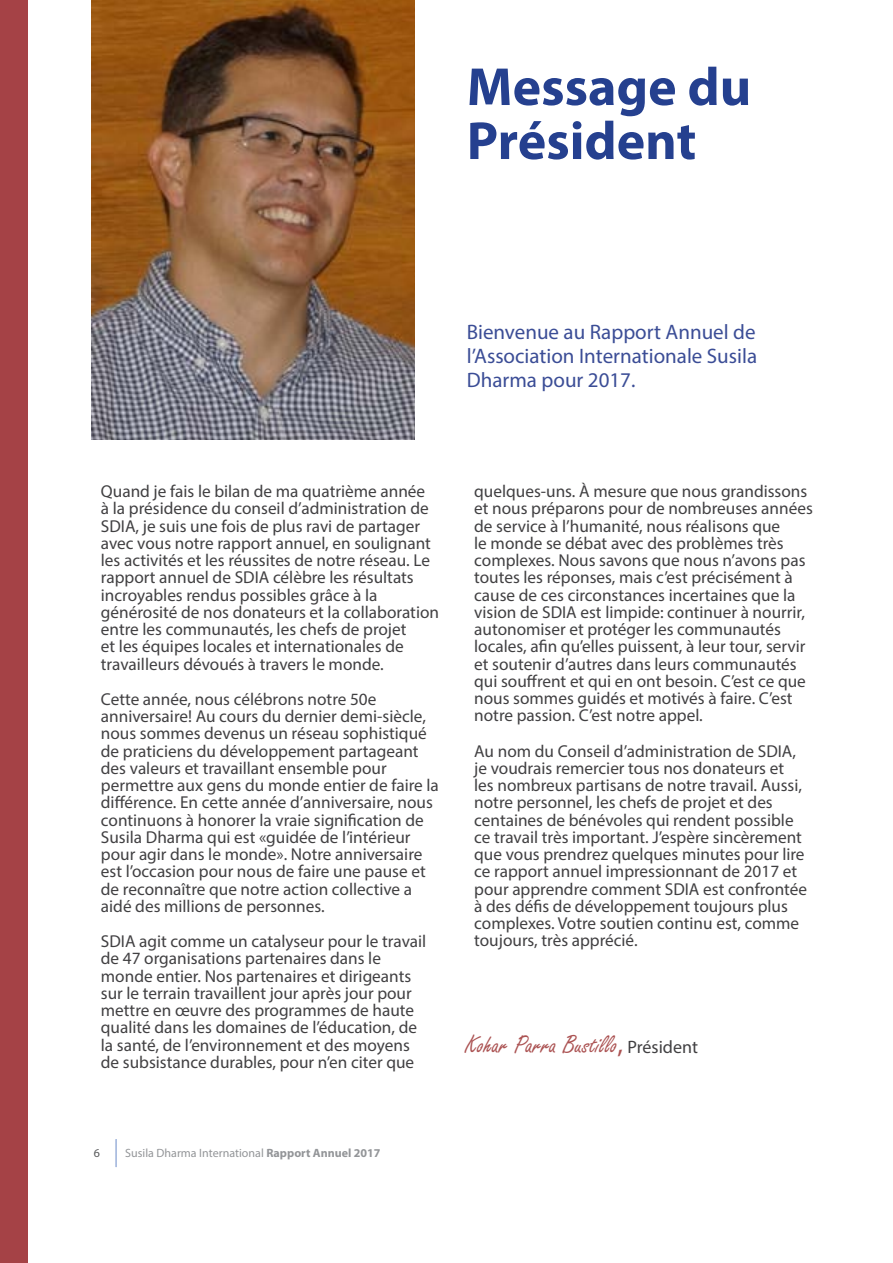
<style>
.page{position:relative;width:893px;height:1263px;background:#fff}
.page>*{position:absolute;margin:0;border:0;box-sizing:border-box;transform-origin:0 0}
.t1{font:700 54px/54px "Myriad Pro";color:#25408f}
.t2{font:27px "Freestyle Script";color:#ab5252}
.t3{font:21px/24px "Myriad Pro";color:#3b4d96;text-align:justify}
.t4{font:17.25px/17.2px "Myriad Pro";color:#414042}
.t5{font:12px "Myriad Pro";color:#939598}
.t6{font:12px "Myriad Pro";color:#58595b}
.s1{font-family:"Myriad Pro"}
.s2{font-family:"Myriad Pro";font-size:18px;color:#414042}
.s3{font-weight:700}
</style>
<div class="page">
<hr style="left:115px;top:1139px;width:2px;height:28px;background:#abbde0">
<img style="left:92px;top:0;width:322px;height:439px">
<div style="left:0;top:0;width:27px;height:1263px;background:#a54246"></div>
<h1 class="t1" style="left:467px;top:58px;width:286px">Message du<br>Président</h1>
<p class="t3" style="left:467px;top:320px;width:292px">Bienvenue au Rapport Annuel de l’Association Internationale Susila Dharma pour 2017.</p>
<p class="t4" style="left:101px;top:482px;width:340px">Quand je fais le bilan de ma quatrième année<br>à la présidence du conseil d’administration de SDIA, je suis une fois de plus ravi de partager avec vous notre rapport annuel, en soulignant les activités et les réussites de notre réseau. Le rapport annuel de SDIA célèbre les résultats incroyables rendus possibles grâce à la générosité de nos donateurs et la collaboration entre les communautés, les chefs de projet<br>et les équipes locales et internationales de travailleurs dévoués à travers le monde.</p>
<p class="t4" style="left:101px;top:690px;width:339px">Cette année, nous célébrons notre 50e anniversaire! Au cours du dernier demi-siècle, nous sommes devenus un réseau sophistiqué de praticiens du développement partageant des valeurs et travaillant ensemble pour permettre aux gens du monde entier de faire la différence. En cette année d’anniversaire, nous continuons à honorer la vraie signification de Susila Dharma qui est «guidée de l’intérieur pour agir dans le monde». Notre anniversaire est l’occasion pour nous de faire une pause et de reconnaître que notre action collective a aidé des millions de personnes.</p>
<p class="t4" style="left:101px;top:932px;width:327px">SDIA agit comme un catalyseur pour le travail de 47 organisations partenaires dans le monde entier. Nos partenaires et dirigeants sur le terrain travaillent jour après jour pour mettre en œuvre des programmes de haute qualité dans les domaines de l’éducation, de la santé, de l’environnement et des moyens de subsistance durables, pour n’en citer que</p>
<p class="t4" style="left:474px;top:482px;width:340px">quelques-uns. À mesure que nous grandissons et nous préparons pour de nombreuses années de service à l’humanité, nous réalisons que<br>le monde se débat avec des problèmes très complexes. Nous savons que nous n’avons pas toutes les réponses, mais c’est précisément à cause de ces circonstances incertaines que la vision de SDIA est limpide: continuer à nourrir, autonomiser et protéger les communautés locales, afin qu’elles puissent, à leur tour, servir et soutenir d’autres dans leurs communautés qui souffrent et qui en ont besoin. C’est ce que nous sommes guidés et motivés à faire. C’est notre passion. C’est notre appel.</p>
<p class="t4" style="left:474px;top:742px;width:334px">Au nom du Conseil d’administration de SDIA, je voudrais remercier tous nos donateurs et les nombreux partisans de notre travail. Aussi, notre personnel, les chefs de projet et des centaines de bénévoles qui rendent possible ce travail très important. J’espère sincèrement que vous prendrez quelques minutes pour lire ce rapport annuel impressionnant de 2017 et pour apprendre comment SDIA est confrontée à des défis de développement toujours plus complexes. Votre soutien continu est, comme toujours, très apprécié.</p>
<h2 class="t2" style="left:465px;top:1030px;width:234px">Kohar Parra Bustillo<span class="s1">,</span> <span class="s2">Président</span></h2>
<p class="t6" style="left:94px;top:1146px;width:8px">6</p>
<p class="t5" style="left:125px;top:1146px;width:257px">Susila Dharma International <span class="s3">Rapport Annuel 2017</span></p>
</div>
